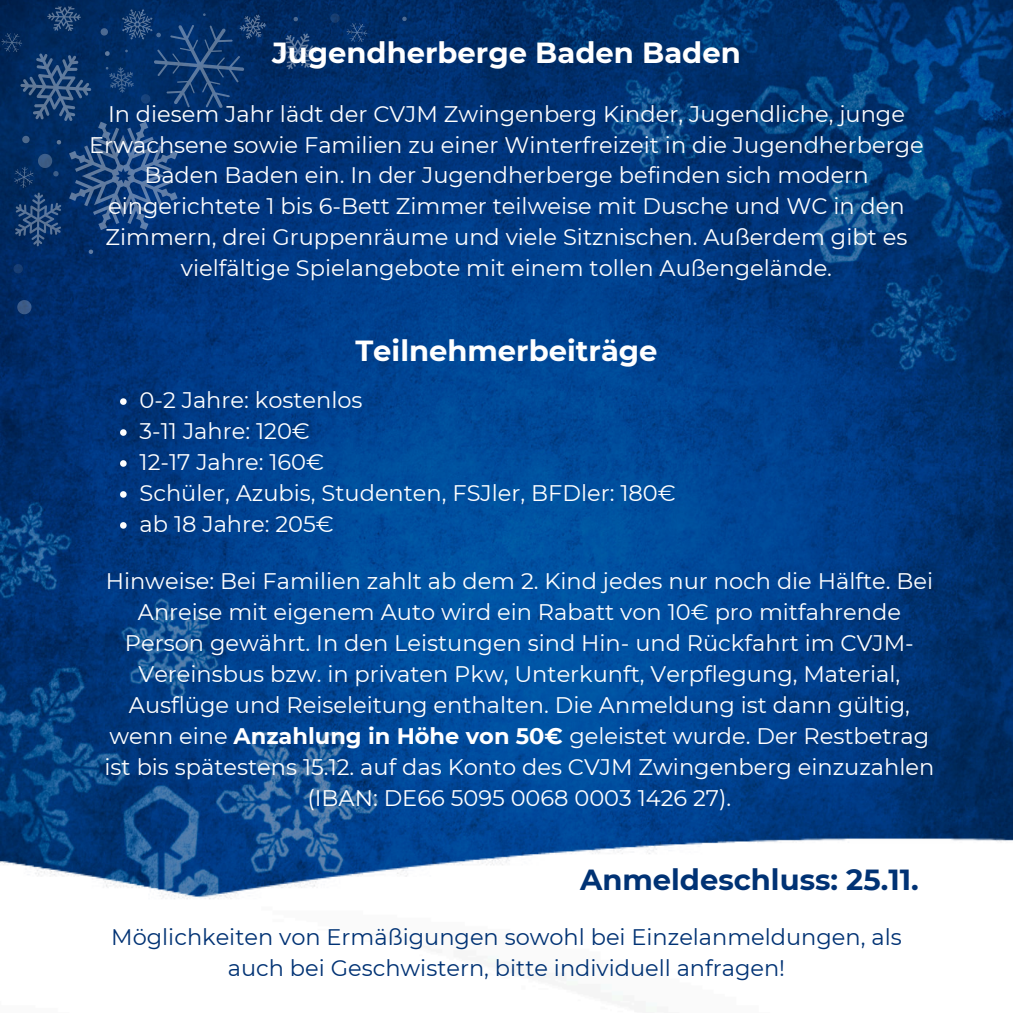
<style>
.page{position:relative;width:1013px;height:1013px;background:#fff}
.page>*{position:absolute;margin:0;border:0;box-sizing:border-box;transform-origin:0 0}
.t1{font:700 29px "Montserrat";color:#fff}
.t2{font:700 29px "Montserrat";color:#003274}
.t3{font:22.5px/30.9px "Montserrat";color:#fff;text-align:center}
.t4{font:22.5px/30.9px "Montserrat";color:#003274;text-align:center}
.s1{font-weight:700}
</style>
<div class="page">
<img style="left:0;top:0;width:1012px;height:835px">
<svg style="left:346px;top:23px;width:21px;height:19px"></svg>
<svg style="left:293px;top:17px;width:5px;height:4px"></svg>
<svg style="left:402px;top:17px;width:5px;height:4px"></svg>
<svg style="left:13px;top:264px;width:10px;height:9px"></svg>
<svg style="left:330px;top:13px;width:10px;height:10px"></svg>
<svg style="left:17px;top:300px;width:14px;height:14px"></svg>
<svg style="left:278px;top:33px;width:40px;height:36px"></svg>
<svg style="left:2px;top:7px;width:264px;height:247px"></svg>
<svg style="left:120px;top:398px;width:7px;height:7px"></svg>
<svg style="left:120px;top:429px;width:7px;height:7px"></svg>
<svg style="left:120px;top:460px;width:7px;height:7px"></svg>
<svg style="left:120px;top:491px;width:7px;height:6px"></svg>
<svg style="left:120px;top:522px;width:7px;height:6px"></svg>
<img style="left:0;top:835px;width:1012px;height:64px">
<p class="t1" style="left:272px;top:32px;width:470px">Jugendherberge Baden Baden</p>
<p class="t3" style="left:89px;top:97px;width:836px">In diesem Jahr lädt der CVJM Zwingenberg Kinder, Jugendliche, junge Erwachsene sowie Familien zu einer Winterfreizeit in die Jugendherberge Baden Baden ein. In der Jugendherberge befinden sich modern eingerichtete 1 bis 6-Bett Zimmer teilweise mit Dusche und WC in den Zimmern, drei Gruppenräume und viele Sitznischen. Außerdem gibt es vielfältige Spielangebote mit einem tollen Außengelände.</p>
<p class="t1" style="left:355px;top:330px;width:304px">Teilnehmerbeiträge</p>
<p class="t3" style="left:139px;top:383px;width:537px;text-align:left">0-2 Jahre: kostenlos<br>3-11 Jahre: 120€<br>12-17 Jahre: 160€<br>Schüler, Azubis, Studenten, FSJler, BFDler: 180€ ab 18 Jahre: 205€</p>
<p class="t3" style="left:105px;top:564px;width:831px">Hinweise: Bei Familien zahlt ab dem 2. Kind jedes nur noch die Hälfte. Bei Anreise mit eigenem Auto wird ein Rabatt von 10€ pro mitfahrende Person gewährt. In den Leistungen sind Hin- und Rückfahrt im CVJM-Vereinsbus bzw. in privaten Pkw, Unterkunft, Verpflegung, Material, Ausflüge und Reiseleitung enthalten. Die Anmeldung ist dann gültig, wenn eine <span class="s1">Anzahlung in Höhe von 50€</span> geleistet wurde. Der Restbetrag ist bis spätestens 15.12. auf das Konto des CVJM Zwingenberg einzuzahlen (IBAN: DE66 5095 0068 0003 1426 27).</p>
<p class="t2" style="left:580px;top:859px;width:340px">Anmeldeschluss: 25.11.</p>
<p class="t4" style="left:111px;top:920px;width:792px">Möglichkeiten von Ermäßigungen sowohl bei Einzelanmeldungen, als auch bei Geschwistern, bitte individuell anfragen!</p>
</div>
